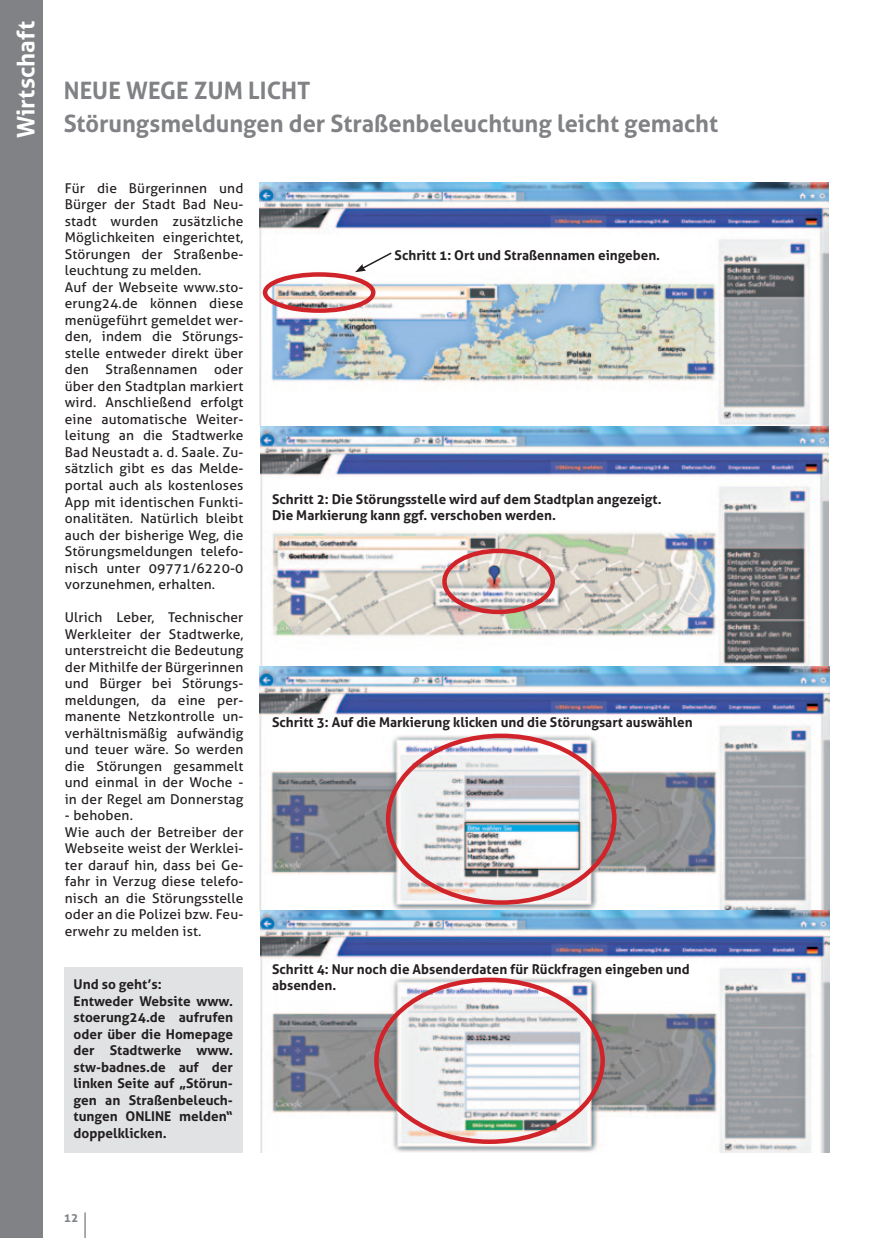
<style>
.page{position:relative;width:893px;height:1238px;background:#fff}
.page>*{position:absolute;margin:0;border:0;box-sizing:border-box;transform-origin:0 0}
.t1{font:700 24px/33px "Aller";color:#808285}
.t2{font:700 24px "Aller";letter-spacing:.005em;color:#fff}
.t3{font:13.5px/16.5px "Aller";letter-spacing:.01em;color:#231f20}
.t4{font:700 13.5px/16.5px "Aller";color:#231f20}
.t5{font:700 12px "Aller";color:#808285}
</style>
<div class="page">
<div style="left:0;top:0;width:43px;height:1237px;background:#808285"></div>
<svg style="left:85px;top:1212px;width:1px;height:25px"></svg>
<img style="left:259px;top:183px;width:569px;height:242px">
<div style="left:263px;top:272px;width:112px;height:41px;border:4px solid #d1232a;border-radius:50%"></div>
<svg style="left:355px;top:251px;width:38px;height:21px"></svg>
<img style="left:259px;top:427px;width:570px;height:483px">
<div style="left:442px;top:548px;width:113px;height:66px;border:4px solid #d1232a;border-radius:50%"></div>
<img style="left:259px;top:666px;width:571px;height:243px">
<div style="left:386px;top:733px;width:231px;height:171px;border:4px solid #d1232a;border-radius:50%"></div>
<img style="left:260px;top:910px;width:569px;height:242px">
<div style="left:374px;top:977px;width:231px;height:166px;border:4px solid #d1232a;border-radius:50%"></div>
<div style="left:64px;top:967px;width:178px;height:185px;background:#e1e2e4"></div>
<h1 class="t2" style="left:11px;top:138px;width:119px;rotate:-90deg">Wirtschaft</h1>
<h1 class="t1" style="left:64px;top:74px;width:656px">Neue Wege zum Licht<br>Störungsmeldungen der Straßenbeleuchtung leicht gemacht</h1>
<p class="t3" style="left:65px;top:180px;width:180px">Für die Bürgerinnen und<br>Bürger der Stadt Bad Neu&shy;stadt wurden zusätzliche<br>Möglichkeiten eingerichtet,<br>Störungen der Straßenbe&shy;leuchtung zu melden.<br>Auf der Webseite www.sto&shy;erung24.de können diese menügeführt gemeldet wer&shy;den, indem die Störungs&shy;stelle entweder direkt über den Straßennamen oder über den Stadtplan markiert wird. Anschließend erfolgt eine automatische Weiter&shy;leitung an die Stadtwerke<br>Bad Neustadt a. d. Saale. Zu&shy;sätzlich gibt es das Melde&shy;portal auch als kostenloses<br>App mit identischen Funkti&shy;onalitäten. Natürlich bleibt auch der bisherige Weg, die<br>Störungsmeldungen telefo&shy;nisch unter 09771/6220-0 vorzunehmen, erhalten.</p>
<p class="t3" style="left:65px;top:609px;width:180px;text-align:justify">Ulrich Leber, Technischer Werkleiter der Stadtwerke, unterstreicht die Bedeutung der Mithilfe der Bürgerinnen und Bürger bei Störungs&shy;meldungen, da eine per&shy;manente Netzkontrolle un&shy;verhältnismäßig aufwändig und teuer wäre. So werden die Störungen gesammelt und einmal in der Woche - in der Regel am Donnerstag</p>
<p class="t3" style="left:65px;top:807px;width:180px">- behoben.<br>Wie auch der Betreiber der<br>Webseite weist der Werklei&shy;ter darauf hin, dass bei Ge&shy;fahr in Verzug diese telefo&shy;nisch an die Störungsstelle oder an die Polizei bzw. Feu&shy;erwehr zu melden ist.</p>
<p class="t4" style="left:395px;top:246px;width:267px">Schritt 1: Ort und Straßennamen eingeben.</p>
<p class="t4" style="left:272px;top:491px;width:391px">Schritt 2: Die Störungsstelle wird auf dem Stadtplan angezeigt.<br>Die Markierung kann ggf. verschoben werden.</p>
<p class="t4" style="left:272px;top:714px;width:422px">Schritt 3: Auf die Markierung klicken und die Störungsart auswählen</p>
<p class="t4" style="left:272px;top:960px;width:419px">Schritt 4: Nur noch die Absenderdaten für Rückfragen eingeben und</p>
<p class="t4" style="left:74px;top:975px;width:90px">Und so geht’s:</p>
<p class="t4" style="left:272px;top:976px;width:66px">absenden.</p>
<p class="t4" style="left:74px;top:992px;width:161px;text-align:justify">Entweder Website www. stoerung24.de aufrufen oder über die Homepage der Stadtwerke www. stw-badnes.de auf der linken Seite auf „Störun&shy;gen an Straßenbeleuch&shy;tungen ON LINE</p>
<p class="t4" style="left:179px;top:1107px;width:55px">melden“</p>
<p class="t4" style="left:74px;top:1124px;width:95px">doppelklicken.</p>
<p class="t5" style="left:64px;top:1209px;width:16px">12</p>
</div>
